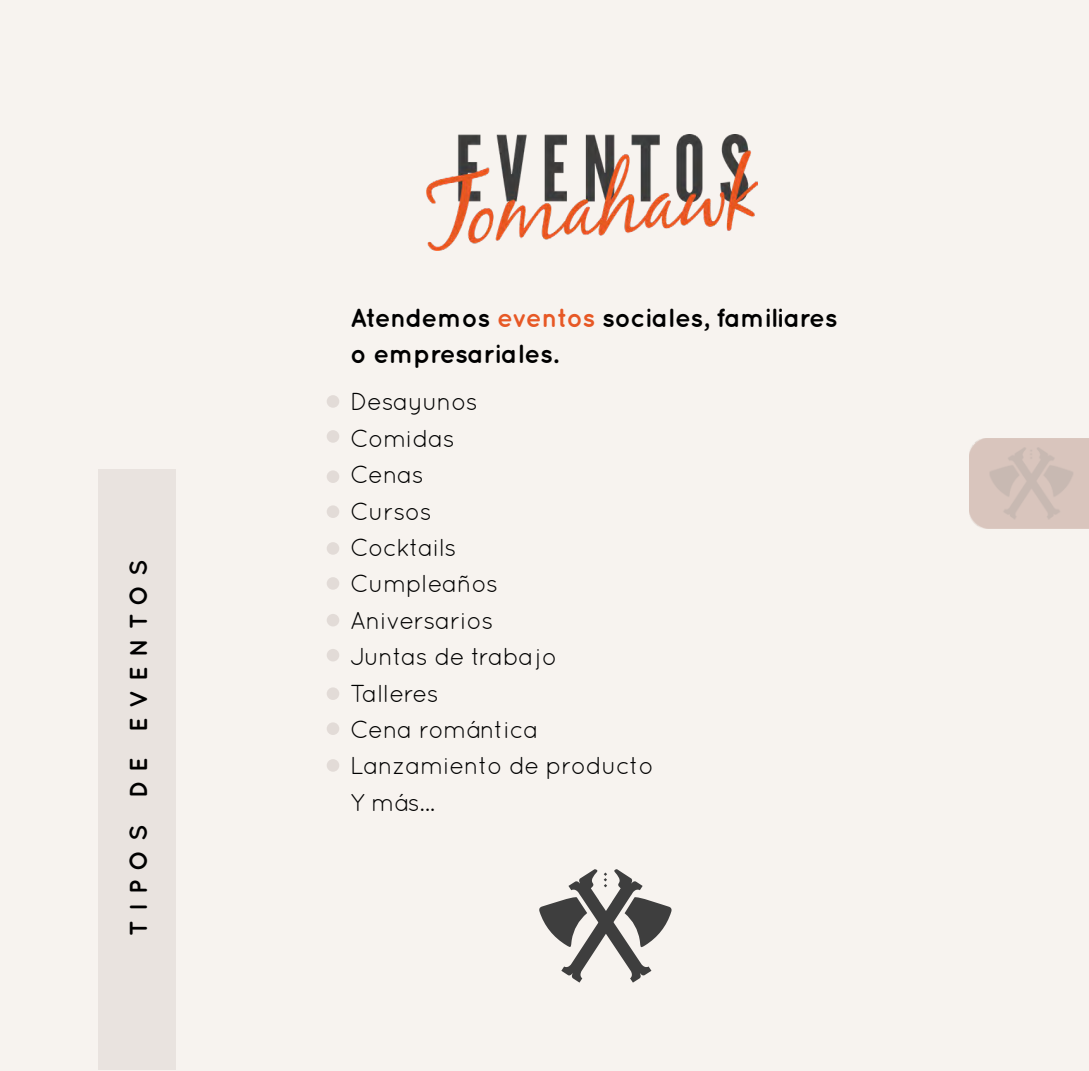
<style>
.page{position:relative;width:1089px;height:1071px;background:#fff}
.page>*{position:absolute;margin:0;border:0;box-sizing:border-box;transform-origin:0 0}
.t1{font:700 26.25px/36.4px "Quicksand";letter-spacing:-.02em;color:#000}
.t2{font:24.5px/36.4px "Quicksand";letter-spacing:-.02em;color:#000}
.t3{font:700 24.5px "Quicksand";letter-spacing:.375em;color:#000}
.s1{color:#e75825}
</style>
<div class="page">
<div style="left:0;top:0;width:1088px;height:1071px;background:#f7f3ef"></div>
<div style="left:98px;top:469px;width:78px;height:600px;background:#e9e3df"></div>
<img style="left:426px;top:135px;width:331px;height:115px">
<svg style="left:539px;top:869px;width:133px;height:114px"></svg>
<div style="left:327px;top:395px;width:12px;height:13px;background:#e2dbd7;border-radius:50%"></div>
<div style="left:327px;top:430px;width:12px;height:13px;background:#e2dbd7;border-radius:50%"></div>
<div style="left:327px;top:470px;width:12px;height:13px;background:#e2dbd7;border-radius:50%"></div>
<div style="left:327px;top:505px;width:12px;height:13px;background:#e2dbd7;border-radius:50%"></div>
<div style="left:327px;top:542px;width:12px;height:13px;background:#e2dbd7;border-radius:50%"></div>
<div style="left:327px;top:577px;width:12px;height:13px;background:#e2dbd7;border-radius:50%"></div>
<div style="left:327px;top:614px;width:12px;height:12px;background:#e2dbd7;border-radius:50%"></div>
<div style="left:327px;top:649px;width:12px;height:13px;background:#e2dbd7;border-radius:50%"></div>
<div style="left:327px;top:687px;width:12px;height:13px;background:#e2dbd7;border-radius:50%"></div>
<div style="left:327px;top:722px;width:12px;height:13px;background:#e2dbd7;border-radius:50%"></div>
<div style="left:327px;top:759px;width:12px;height:13px;background:#e2dbd7;border-radius:50%"></div>
<p class="t3" style="left:124px;top:936px;width:378px;rotate:-90deg">TIPOS DE EVENTOS</p>
<p class="t1" style="left:350px;top:299px;width:489px">Atendemos <span class="s1">eventos</span> sociales, familiares o empresariales.</p>
<p class="t2" style="left:350px;top:383px;width:305px">Desayunos<br>Comidas<br>Cenas<br>Cursos<br>Cocktails<br>Cumpleaños<br>Aniversarios<br>Juntas de trabajo<br>Talleres<br>Cena romántica<br>Lanzamiento de producto<br>Y más...</p>
</div>
